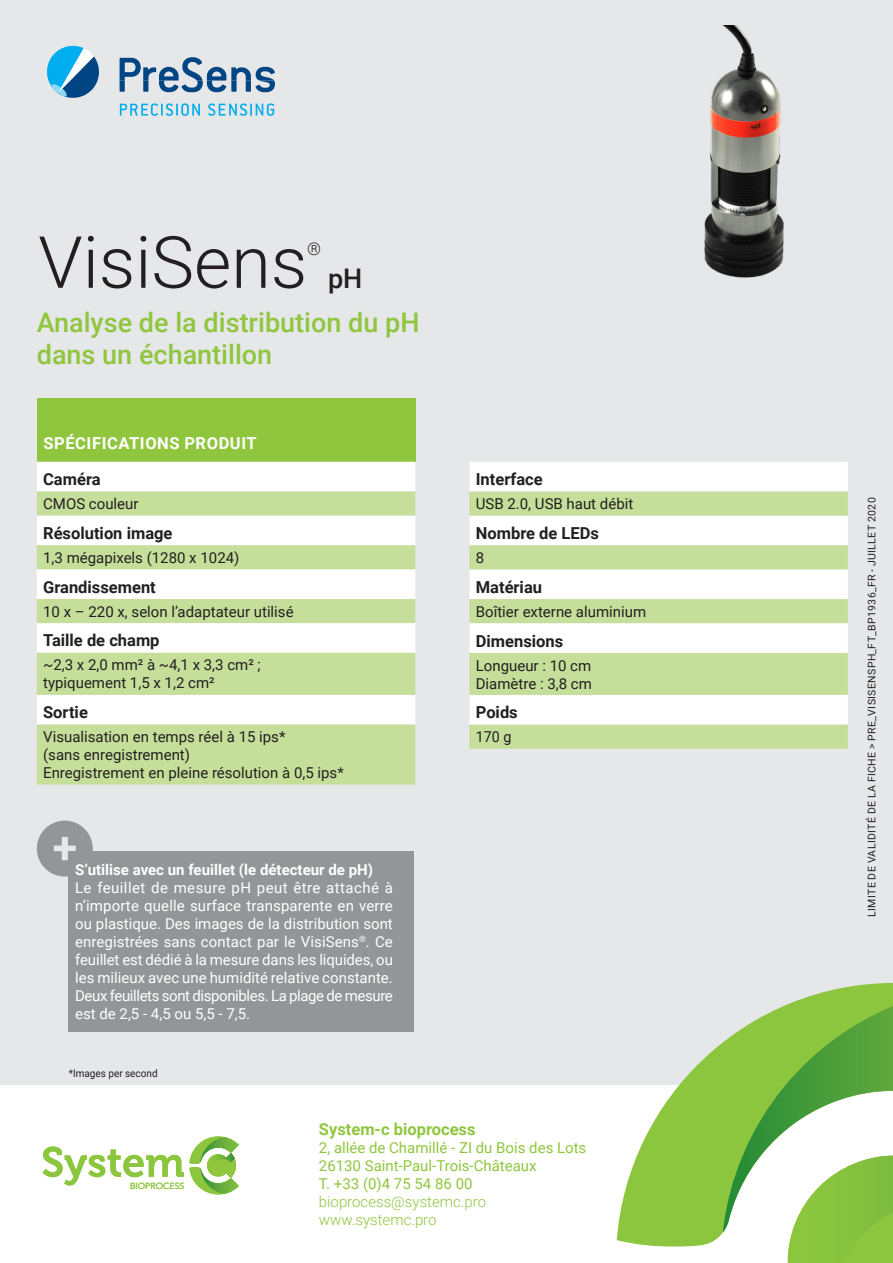
<style>
.page{position:relative;width:893px;height:1263px;background:#fff}
.page>*{position:absolute;margin:0;border:0;box-sizing:border-box;transform-origin:0 0}
.t1{font:300 72px "Roboto";color:#231f20}
.t2{font:500 27px/32.4px "Roboto";color:#8fc63e}
.t3{font:500 27px "Roboto";color:#231f20}
.t4{font:300 17.55px "Roboto";color:#231f20}
.ss_titre_tableau{font:700 16.5px "Roboto";color:#231f20}
.t5{font:700 16.5px "Roboto";letter-spacing:.035em;color:#fff}
.t6{font:700 16.5px "Roboto";color:#8fc63e}
.t7{font:15px/18px "Roboto";letter-spacing:-.025em;color:#fff;text-align:justify}
.t8{font:15px/18px "Roboto";color:#231f20}
.t9{font:15px/18px "Roboto";color:#8fc63e}
.t10{font:700 15px "Roboto";color:#fff}
.t11{font:300 15px/18px "Roboto";color:#8fc63e}
.t12{font:15px "Roboto";color:#231f20;scale:.95 1}
.t13{font:10.5px "Roboto";letter-spacing:.035em;color:#231f20}
.t14{font:10.5px "Roboto";color:#231f20;scale:.95 1}
.t15{font:8.85px "Avenir";color:#8bc63e}
</style>
<div class="page">
<div style="left:0;top:0;width:893px;height:1084px;background:#e6e7e9"></div>
<svg style="left:617px;top:983px;width:276px;height:263px"></svg>
<div style="left:783px;top:1232px;width:110px;height:31px;background:#8bc63e"></div>
<img style="left:723px;top:999px;width:170px;height:233px">
<svg style="left:43px;top:1136px;width:196px;height:58px"></svg>
<div style="left:37px;top:398px;width:378px;height:64px;background:#8fc63e"></div>
<div style="left:37px;top:462px;width:378px;height:29px;background:#fff"></div>
<svg style="left:37px;top:491px;width:378px;height:294px;background:#dcebc3"></svg>
<div style="left:469px;top:462px;width:379px;height:30px;background:#fff"></div>
<svg style="left:469px;top:492px;width:379px;height:257px;background:#dfedc8"></svg>
<svg style="left:37px;top:820px;width:56px;height:56px"></svg>
<div style="left:69px;top:851px;width:345px;height:181px;background:#939598"></div>
<img style="left:704px;top:25px;width:80px;height:253px">
<svg style="left:120px;top:103px;width:80px;height:13px"></svg>
<svg style="left:208px;top:103px;width:66px;height:13px"></svg>
<svg style="left:47px;top:45px;width:52px;height:53px"></svg>
<svg style="left:120px;top:57px;width:155px;height:35px"></svg>
<p class="t1" style="left:38px;top:212px;width:270px">VisiSens</p>
<p class="t4" style="left:307px;top:237px;width:16px">®</p>
<p class="t3" style="left:328px;top:259px;width:36px">pH</p>
<p class="t2" style="left:37px;top:305px;width:384px">Analyse de la distribution du pH dans un échantillon</p>
<p class="t5" style="left:43px;top:431px;width:215px">SPÉCIFICATIONS PRODUIT</p>
<p class="ss_titre_tableau" style="left:43px;top:468px;width:59px">Caméra</p>
<p class="t8" style="left:43px;top:494px;width:97px">CMOS couleur</p>
<p class="ss_titre_tableau" style="left:43px;top:521px;width:131px">Résolution image</p>
<p class="t8" style="left:43px;top:548px;width:198px">1,3 mégapixels (1280 x 1024)</p>
<p class="ss_titre_tableau" style="left:43px;top:575px;width:114px">Grandissement</p>
<p class="t8" style="left:43px;top:602px;width:252px">10 x – 220 x, selon l’adaptateur utilisé</p>
<p class="ss_titre_tableau" style="left:43px;top:629px;width:118px">Taille de champ</p>
<p class="t8" style="left:43px;top:655px;width:219px">~2,3 x 2,0 mm² à ~4,1 x 3,3 cm² ; typiquement 1,5 x 1,2 cm²</p>
<p class="ss_titre_tableau" style="left:43px;top:701px;width:46px">Sortie</p>
<p class="t8" style="left:43px;top:727px;width:244px">Visualisation en temps réel à 15 ips* (sans enregistrement)</p>
<p class="t8" style="left:43px;top:763px;width:302px">Enregistrement en pleine résolution à 0,5 ips*</p>
<p class="t10" style="left:75px;top:859px;width:299px">S’utilise avec un feuillet (le détecteur de pH)</p>
<p class="t7" style="left:75px;top:878px;width:319px">Le feuillet de mesure pH peut être attaché à n’importe quelle surface transparente en verre ou plastique. Des images de la distribution sont enregistrées sans contact par le VisiSens<sup>®</sup>. Ce feuillet est dédié à la mesure dans les liquides, ou les milieux avec une humidité relative constante.<br>Deux feuillets sont disponibles. La plage de mesure est de 2,5 - 4,5 ou 5,5 - 7,5.</p>
<p class="t14" style="left:69px;top:1066px;width:95px">*Images per second</p>
<p class="ss_titre_tableau" style="left:476px;top:468px;width:68px">Interface</p>
<p class="t8" style="left:476px;top:494px;width:159px">USB 2.0, USB haut débit</p>
<p class="ss_titre_tableau" style="left:476px;top:521px;width:125px">Nombre de LEDs</p>
<p class="t8" style="left:476px;top:548px;width:10px">8</p>
<p class="ss_titre_tableau" style="left:476px;top:575px;width:68px">Matériau</p>
<p class="t8" style="left:476px;top:602px;width:172px">Boîtier externe aluminium</p>
<p class="ss_titre_tableau" style="left:476px;top:629px;width:89px">Dimensions</p>
<p class="t8" style="left:476px;top:656px;width:117px">Longueur : 10 cm</p>
<p class="t8" style="left:476px;top:674px;width:118px">Diamètre : 3,8 cm</p>
<p class="ss_titre_tableau" style="left:476px;top:701px;width:44px">Poids</p>
<p class="t12" style="left:476px;top:726px;width:39px">170 g</p>
<p class="t15" style="left:130px;top:1178px;width:56px">BIOPROCESS</p>
<p class="t6" style="left:319px;top:1118px;width:158px">System-c bioprocess</p>
<p class="t9" style="left:319px;top:1138px;width:269px">2, allée de Chamillé - ZI du Bois des Lots<br>26130 Saint-Paul-Trois-Châteaux<br>T. +33 (0)4 75 54 86 00</p>
<p class="t11" style="left:319px;top:1192px;width:169px">bioprocess@systemc.pro www.systemc.pro</p>
<p class="t13" style="left:864px;top:917px;width:421px;rotate:-90deg">LIMITE DE VALIDITÉ DE LA FICHE &gt; PRE_VISISENSPH_FT_BP1936_FR - JUILLET 2020</p>
</div>
